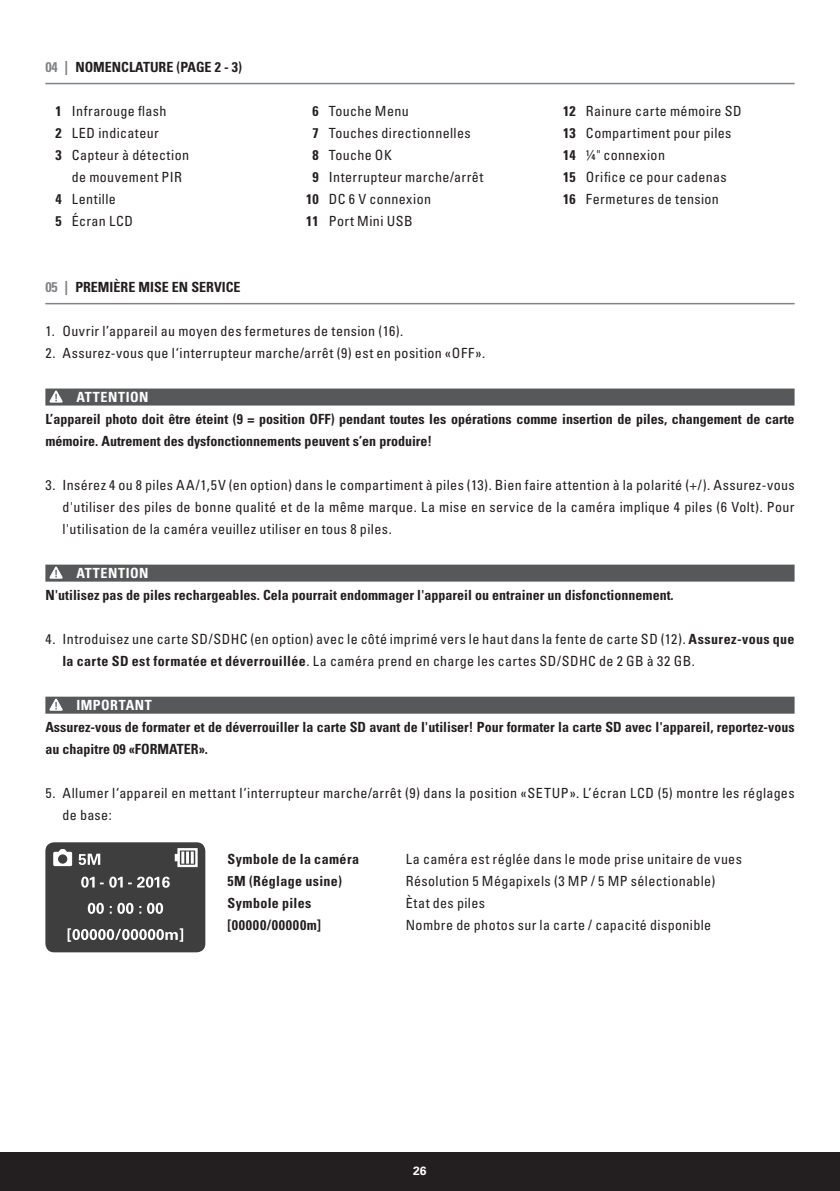
<style>
.page{position:relative;width:840px;height:1191px;background:#fff}
.page>*{position:absolute;margin:0;border:0;box-sizing:border-box;transform-origin:0 0}
.t1{font:condensed 14px/22px "Univers LTCYR 57";letter-spacing:.03em;color:#231f20}
.t2{font:14px/22px "Univers LTCYR 67 Bold Cond";color:#231f20}
.t3{font:14px "Univers LTCYR 67 Bold Cond";letter-spacing:.025em;color:#231f20}
.t4{font:14px "Univers LTCYR 67 Bold Cond";letter-spacing:.035em;color:#fff}
.t5{font:14px "Univers LTCYR 67 Bold Cond";letter-spacing:.06em;color:#231f20}
.t6{font:700 12px "Univers LTCYR 65";color:#fff}
.s1{color:#808285}
.s2{font-family:"Univers LTCYR 67 Bold Cond";font-stretch:normal}
</style>
<div class="page">
<div style="left:0;top:1152px;width:839px;height:39px;background:#231f20"></div>
<hr style="left:45px;top:83px;width:749px;height:1px;background:#808285">
<hr style="left:45px;top:303px;width:749px;height:1px;background:#808285">
<div style="left:45px;top:388px;width:749px;height:17px;background:#57585a"></div>
<div style="left:45px;top:564px;width:749px;height:17px;background:#57585a"></div>
<div style="left:45px;top:696px;width:749px;height:17px;background:#57585a"></div>
<svg style="left:50px;top:390px;width:12px;height:12px"></svg>
<svg style="left:50px;top:566px;width:12px;height:12px"></svg>
<svg style="left:50px;top:698px;width:12px;height:12px"></svg>
<div style="left:45px;top:842px;width:160px;height:110px;background:#3e3e3f;border-radius:9px"></div>
<svg style="left:68px;top:928px;width:115px;height:13px"></svg>
<svg style="left:88px;top:902px;width:75px;height:12px"></svg>
<svg style="left:81px;top:876px;width:89px;height:11px"></svg>
<svg style="left:53px;top:849px;width:20px;height:17px"></svg>
<div style="left:59px;top:855px;width:8px;height:8px;background:#3e3e3f;border-radius:50%"></div>
<div style="left:58px;top:854px;width:9px;height:9px;border:1px solid #3e3e3f;border-radius:50%"></div>
<svg style="left:79px;top:853px;width:21px;height:12px"></svg>
<div style="left:177px;top:848px;width:20px;height:19px;border:2px solid #fff"></div>
<svg style="left:175px;top:851px;width:19px;height:12px"></svg>
<p class="t2" style="left:45px;top:56px;width:198px"><span class="s1">04 |</span> NOMENCLATURE (PAGE 2 - 3)</p>
<p class="t2" style="left:55px;top:100px;width:8px;text-align:justify">1<br>2<br>3</p>
<p class="t2" style="left:55px;top:188px;width:8px">4<br>5</p>
<p class="t1" style="left:72px;top:100px;width:119px">Infrarouge flash<br>LED indicateur<br>Capteur à détection de mouvement PIR<br>Lentille<br>Écran LCD</p>
<p class="t2" style="left:306px;top:100px;width:14px;text-align:center">6<br>7<br>8<br>9<br>10<br>11</p>
<p class="t1" style="left:329px;top:100px;width:156px">Touche Menu<br>Touches directionnelles<br>Touche OK<br>Interrupteur marche/arrêt<br>DC 6 V connexion<br>Port Mini USB</p>
<p class="t2" style="left:563px;top:100px;width:14px;text-align:justify">12<br>13<br>14<br>15<br>16</p>
<p class="t1" style="left:585px;top:99px;width:157px">Rainure carte mémoire SD<br>Compartiment pour piles ¼" connexion<br>Orifice ce pour cadenas<br>Fermetures de tension</p>
<p class="t2" style="left:45px;top:276px;width:196px"><span class="s1">05 |</span> PREMIÈRE MISE EN SERVICE</p>
<p class="t1" style="left:45px;top:320px;width:359px">1. Ouvrir l’appareil au moyen des fermetures de tension (16).</p>
<p class="t1" style="left:45px;top:342px;width:441px">2. Assurez-vous que l‘interrupteur marche/arrêt (9) est en position «OFF».</p>
<p class="t4" style="left:76px;top:388px;width:74px">ATTENTION</p>
<p class="t2" style="left:45px;top:408px;width:750px">L’appareil photo doit être éteint (9 = position OFF) pendant toutes les opérations comme insertion de piles, changement de carte mémoire. Autrement des dysfonctionnements peuvent s’en produire!</p>
<p class="t1" style="left:62px;top:474px;width:733px;text-align:justify;text-indent:-17px">3. Insérez 4 ou 8 piles AA/1,5V (en option) dans le compartiment à piles (13). Bien faire attention à la polarité (+/). Assurez-vous d'utiliser des piles de bonne qualité et de la même marque. La mise en service de la caméra implique 4 piles (6 Volt). Pour l'utilisation de la caméra veuillez utiliser en tous 8 piles.</p>
<p class="t4" style="left:76px;top:564px;width:74px">ATTENTION</p>
<p class="t2" style="left:45px;top:584px;width:629px">N'utilisez pas de piles rechargeables. Cela pourrait endommager l'appareil ou entrainer un disfonctionnement.</p>
<p class="t1" style="left:62px;top:628px;width:733px;text-indent:-17px">4. Introduisez une carte SD/SDHC (en option) avec le côté imprimé vers le haut dans la fente de carte SD (12). <span class="s2">Assurez-vous que la carte SD est formatée et déverrouillée</span>. La caméra prend en charge les cartes SD/SDHC de 2 GB à 32 GB.</p>
<p class="t4" style="left:76px;top:696px;width:77px">IMPORTANT</p>
<p class="t2" style="left:45px;top:716px;width:750px">Assurez-vous de formater et de déverrouiller la carte SD avant de l'utiliser! Pour formater la carte SD avec l'appareil, reportez-vous au chapitre 09 «FORMATER».</p>
<p class="t1" style="left:62px;top:782px;width:733px;text-indent:-17px">5. Allumer l‘appareil en mettant l‘interrupteur marche/arrêt (9) dans la position «SETUP». L’écran LCD (5) montre les réglages de base:</p>
<p class="t3" style="left:227px;top:850px;width:133px">Symbole de la caméra</p>
<p class="t1" style="left:405px;top:848px;width:337px">La caméra est réglée dans le mode prise unitaire de vues</p>
<p class="t3" style="left:227px;top:872px;width:116px">5M (Réglage usine)</p>
<p class="t1" style="left:405px;top:870px;width:311px">Résolution 5 Mégapixels (3 MP / 5 MP sélectionable)</p>
<p class="t3" style="left:227px;top:894px;width:86px">Symbole piles</p>
<p class="t1" style="left:405px;top:892px;width:81px">Ètat des piles</p>
<p class="t5" style="left:227px;top:916px;width:95px">[00000/00000m]</p>
<p class="t1" style="left:405px;top:914px;width:307px">Nombre de photos sur la carte / capacité disponible</p>
<p class="t6" style="left:413px;top:1161px;width:15px">26</p>
</div>
